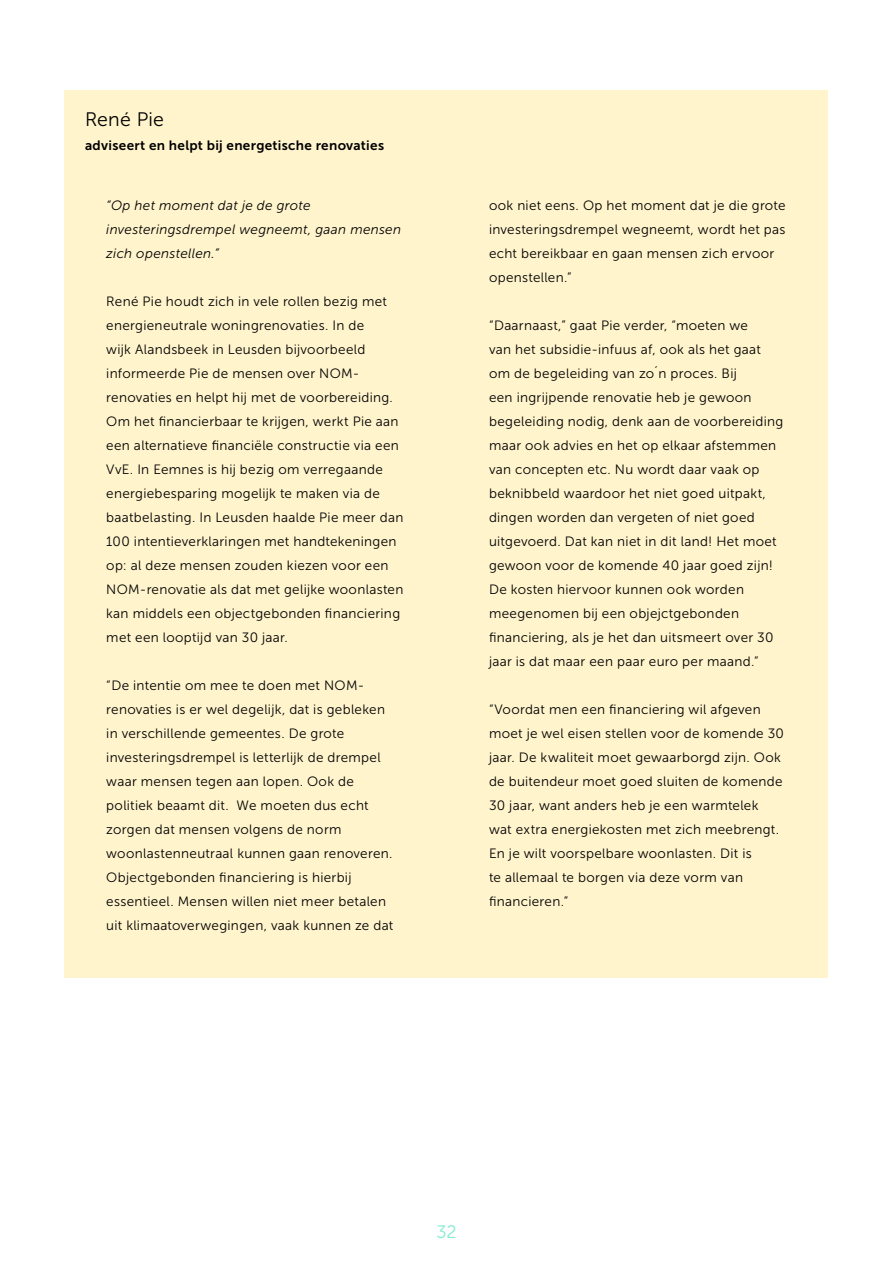
<style>
.page{position:relative;width:893px;height:1263px;background:#fff}
.page>*{position:absolute;margin:0;border:0;box-sizing:border-box;transform-origin:0 0}
.t1{font:19.5px "Museo Sans 300";letter-spacing:.01em;color:#000}
.t2{font:18px "Museo Sans 300";color:#83ebd0}
.t3{font:13.5px/24px "Museo Sans 300";letter-spacing:.02em;color:#000}
.t4{font:italic 13.5px/24px "Museo Sans 300";letter-spacing:.02em;color:#000}
.t5{font:13.5px "Museo Sans 700";letter-spacing:.025em;color:#000}
</style>
<div class="page">
<div style="left:65px;top:91px;width:763px;height:887px;background:#fff4cc"></div>
<h1 class="t1" style="left:85px;top:109px;width:80px">René Pie</h1>
<p class="t5" style="left:85px;top:138px;width:301px">adviseert en helpt bij energetische renovaties</p>
<p class="t4" style="left:106px;top:193px;width:296px">“Op het moment dat je de grote investeringsdrempel wegneemt, gaan mensen zich openstellen.”</p>
<p class="t3" style="left:106px;top:289px;width:299px">René Pie houdt zich in vele rollen bezig met energieneutrale woningrenovaties. In de<br>wijk Alandsbeek in Leusden bijvoorbeeld informeerde Pie de mensen over NOM&shy;renovaties en helpt hij met de voorbereiding.<br>Om het financierbaar te krijgen, werkt Pie aan een alternatieve financiële constructie via een VvE. In Eemnes is hij bezig om verregaande energiebesparing mogelijk te maken via de baatbelasting. In Leusden haalde Pie meer dan 100 intentieverklaringen met handtekeningen op: al deze mensen zouden kiezen voor een NOM-renovatie als dat met gelijke woonlasten kan middels een objectgebonden financiering met een looptijd van 30 jaar.</p>
<p class="t3" style="left:106px;top:674px;width:289px">“De intentie om mee te doen met NOM&shy;renovaties is er wel degelijk, dat is gebleken in verschillende gemeentes. De grote investeringsdrempel is letterlijk de drempel waar mensen tegen aan lopen. Ook de politiek beaamt dit. We moeten dus echt zorgen dat mensen volgens de norm woonlastenneutraal kunnen gaan renoveren.<br>Objectgebonden financiering is hierbij essentieel. Mensen willen niet meer betalen uit klimaatoverwegingen, vaak kunnen ze dat</p>
<p class="t3" style="left:489px;top:194px;width:298px">ook niet eens. Op het moment dat je die grote investeringsdrempel wegneemt, wordt het pas echt bereikbaar en gaan mensen zich ervoor openstellen.”</p>
<p class="t3" style="left:489px;top:314px;width:296px">“Daarnaast,” gaat Pie verder, “moeten we<br>van het subsidie-infuus af, ook als het gaat om de begeleiding van zo´n proces. Bij<br>een ingrijpende renovatie heb je gewoon begeleiding nodig, denk aan de voorbereiding maar ook advies en het op elkaar afstemmen van concepten etc. Nu wordt daar vaak op beknibbeld waardoor het niet goed uitpakt, dingen worden dan vergeten of niet goed uitgevoerd. Dat kan niet in dit land! Het moet gewoon voor de komende 40 jaar goed zijn!<br>De kosten hiervoor kunnen ook worden meegenomen bij een objejctgebonden financiering, als je het dan uitsmeert over 30 jaar is dat maar een paar euro per maand.”</p>
<p class="t3" style="left:489px;top:698px;width:297px">“Voordat men een financiering wil afgeven moet je wel eisen stellen voor de komende 30 jaar. De kwaliteit moet gewaarborgd zijn. Ook de buitendeur moet goed sluiten de komende 30 jaar, want anders heb je een warmtelek wat extra energiekosten met zich meebrengt.<br>En je wilt voorspelbare woonlasten. Dit is<br>te allemaal te borgen via deze vorm van financieren.”</p>
<h2 class="t2" style="left:436px;top:1222px;width:22px">32</h2>
</div>
